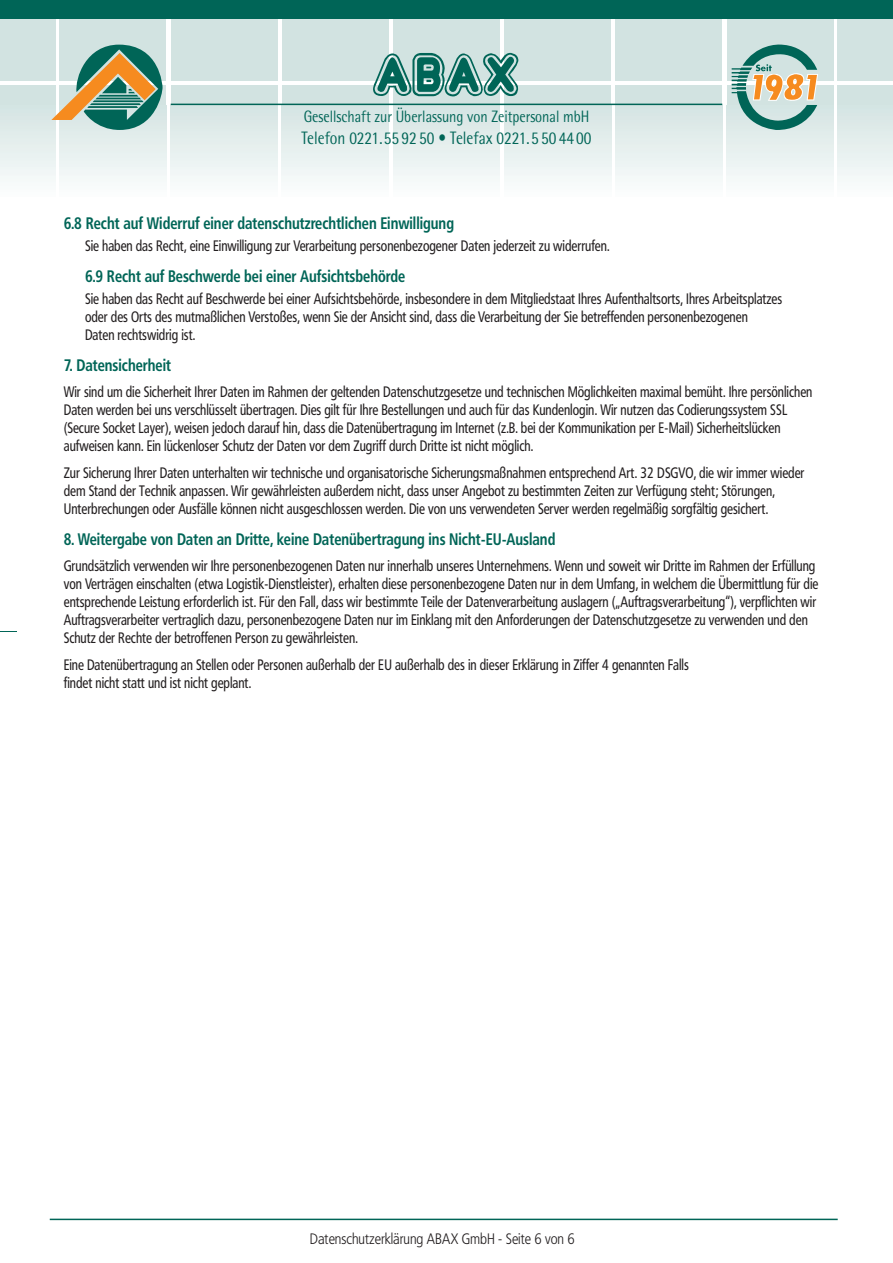
<style>
.page{position:relative;width:893px;height:1263px;background:#fff}
.page>*{position:absolute;margin:0;border:0;box-sizing:border-box;transform-origin:0 0}
.t1{font:18px "Rotis Semi Sans";color:#006557;scale:.85 1}
.t2{font:700 16.5px "Frutiger Condensed BQ";color:#006557;scale:.9 1}
.t3{font:16.5px "Rotis Semi Sans";color:#006557;scale:.85 1}
.t4{font:15px/18px "Frutiger Condensed BQ";color:#231f20;scale:.9 1}
.t5{font:300 15px "Frutiger Condensed BQ";color:#231f20}
</style>
<div class="page">
<div style="left:0;top:19px;width:55px;height:62px;background:#d2e3e1"></div>
<div style="left:838px;top:19px;width:55px;height:62px;background:#d2e3e1"></div>
<div style="left:60px;top:19px;width:106px;height:62px;background:#d2e3e1"></div>
<div style="left:171px;top:19px;width:107px;height:62px;background:#d2e3e1"></div>
<div style="left:282px;top:19px;width:107px;height:62px;background:#d2e3e1"></div>
<div style="left:393px;top:19px;width:107px;height:62px;background:#d2e3e1"></div>
<div style="left:504px;top:19px;width:107px;height:62px;background:#d2e3e1"></div>
<div style="left:615px;top:19px;width:107px;height:62px;background:#d2e3e1"></div>
<div style="left:726px;top:19px;width:107px;height:62px;background:#d2e3e1"></div>
<div style="left:0;top:85px;width:55px;height:111px;background:#d2e3e1"></div>
<div style="left:838px;top:85px;width:55px;height:111px;background:#d2e3e1"></div>
<div style="left:171px;top:85px;width:107px;height:111px;background:#d2e3e1"></div>
<div style="left:282px;top:85px;width:107px;height:111px;background:#d2e3e1"></div>
<div style="left:393px;top:85px;width:107px;height:111px;background:#d2e3e1"></div>
<div style="left:504px;top:85px;width:107px;height:111px;background:#d2e3e1"></div>
<div style="left:615px;top:85px;width:107px;height:111px;background:#d2e3e1"></div>
<div style="left:726px;top:85px;width:107px;height:111px;background:#d2e3e1"></div>
<img style="left:55px;top:105px;width:783px;height:74px">
<img style="left:0;top:123px;width:55px;height:73px">
<img style="left:838px;top:123px;width:55px;height:73px">
<img style="left:60px;top:105px;width:106px;height:74px">
<img style="left:171px;top:105px;width:107px;height:91px">
<img style="left:282px;top:105px;width:107px;height:91px">
<img style="left:393px;top:105px;width:107px;height:91px">
<img style="left:504px;top:105px;width:107px;height:91px">
<img style="left:615px;top:105px;width:107px;height:91px">
<img style="left:726px;top:105px;width:107px;height:91px">
<img style="left:732px;top:44px;width:86px;height:86px">
<hr style="left:171px;top:104px;width:551px;height:1px;background:#006557">
<img style="left:51px;top:53px;width:25px;height:67px">
<img style="left:76px;top:45px;width:87px;height:85px">
<img style="left:753px;top:74px;width:64px;height:26px">
<img style="left:373px;top:53px;width:146px;height:44px">
<svg style="left:0;top:631px;width:17px;height:1px"></svg>
<div style="left:0;top:0;width:893px;height:19px;background:#006557"></div>
<hr style="left:50px;top:1218px;width:788px;height:2px;background:#006557">
<p class="t3" style="left:304px;top:111px;width:337px">Gesellschaft zur Überlassung von Zeitpersonal mbH</p>
<p class="t1" style="left:301px;top:131px;width:343px">Telefon 0221.55 92 50 • Telefax 0221.5 50 44 00</p>
<p class="t2" style="left:64px;top:213px;width:435px">6.8 Recht auf Widerruf einer datenschutzrechtlichen Einwilligung</p>
<p class="t4" style="left:85px;top:237px;width:584px">Sie haben das Recht, eine Einwilligung zur Verarbeitung personenbezogener Daten jederzeit zu widerrufen.</p>
<p class="t2" style="left:85px;top:266px;width:357px">6.9 Recht auf Beschwerde bei einer Aufsichtsbehörde</p>
<p class="t4" style="left:85px;top:290px;width:776px">Sie haben das Recht auf Beschwerde bei einer Aufsichtsbehörde, insbesondere in dem Mitgliedstaat Ihres Aufenthaltsorts, Ihres Arbeitsplatzes oder des Orts des mutmaßlichen Verstoßes, wenn Sie der Ansicht sind, dass die Verarbeitung der Sie betreffenden personenbezogenen<br>Daten rechtswidrig ist.</p>
<p class="t2" style="left:64px;top:355px;width:121px">7. Datensicherheit</p>
<p class="t4" style="left:64px;top:383px;width:833px">Wir sind um die Sicherheit Ihrer Daten im Rahmen der geltenden Datenschutzgesetze und technischen Möglichkeiten maximal bemüht. Ihre persönlichen Daten werden bei uns verschlüsselt übertragen. Dies gilt für Ihre Bestellungen und auch für das Kundenlogin. Wir nutzen das Codierungssystem SSL (Secure Socket Layer), weisen jedoch darauf hin, dass die Datenübertragung im Internet (z.B. bei der Kommunikation per E-Mail) Sicherheitslücken aufweisen kann. Ein lückenloser Schutz der Daten vor dem Zugriff durch Dritte ist nicht möglich.</p>
<p class="t4" style="left:64px;top:463px;width:825px">Zur Sicherung Ihrer Daten unterhalten wir technische und organisatorische Sicherungsmaßnahmen entsprechend Art. 32 DSGVO, die wir immer wieder dem Stand der Technik anpassen. Wir gewährleisten außerdem nicht, dass unser Angebot zu bestimmten Zeiten zur Verfügung steht; Störungen,<br>Unterbrechungen oder Ausfälle können nicht ausgeschlossen werden. Die von uns verwendeten Server werden regelmäßig sorgfältig gesichert.</p>
<p class="t2" style="left:64px;top:529px;width:548px">8. Weitergabe von Daten an Dritte, keine Datenübertragung ins Nicht-EU-Ausland</p>
<p class="t4" style="left:64px;top:557px;width:840px">Grundsätzlich verwenden wir Ihre personenbezogenen Daten nur innerhalb unseres Unternehmens. Wenn und soweit wir Dritte im Rahmen der Erfüllung von Verträgen einschalten (etwa Logistik-Dienstleister), erhalten diese personenbezogene Daten nur in dem Umfang, in welchem die Übermittlung für die entsprechende Leistung erforderlich ist. Für den Fall, dass wir bestimmte Teile der Datenverarbeitung auslagern („Auftragsverarbeitung“), verpflichten wir Auftragsverarbeiter vertraglich dazu, personenbezogene Daten nur im Einklang mit den Anforderungen der Datenschutzgesetze zu verwenden und den Schutz der Rechte der betroffenen Person zu gewährleisten.</p>
<p class="t4" style="left:64px;top:655px;width:696px">Eine Datenübertragung an Stellen oder Personen außerhalb der EU außerhalb des in dieser Erklärung in Ziffer 4 genannten Falls findet nicht statt und ist nicht geplant.</p>
<p class="t5" style="left:310px;top:1231px;width:266px">Datenschutzerklärung ABAX GmbH - Seite 6 von 6</p>
</div>
